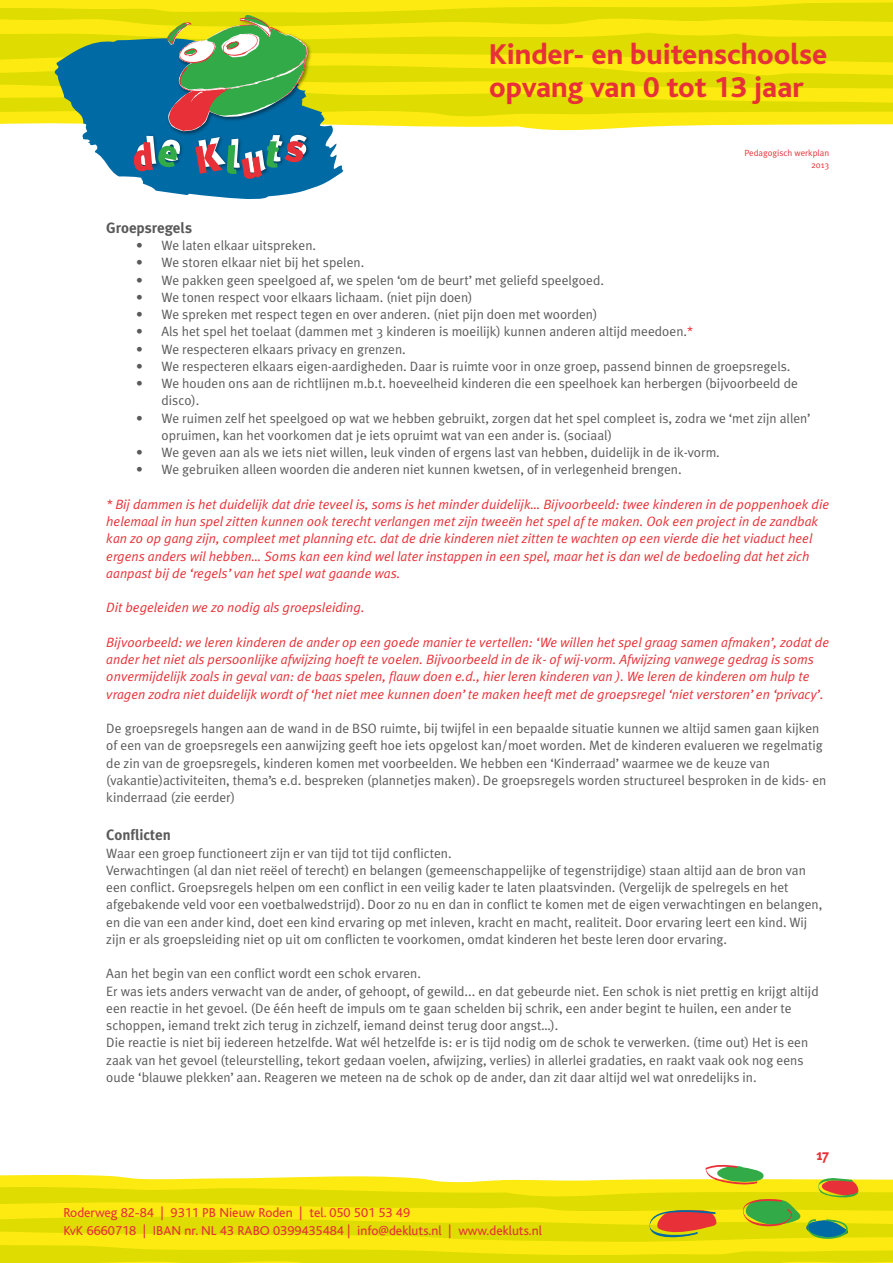
<style>
.page{position:relative;width:893px;height:1263px;background:#fff}
.page>*{position:absolute;margin:0;border:0;box-sizing:border-box;transform-origin:0 0}
.t1{font:800 30px/33px "Bliss";color:#e73037}
.t2{font:700 15px "Meta Plus";color:#5a5a5b}
.t3{font:700 15px "Meta Plus";color:#e73137}
.t4{font:13.5px/17.2px "Meta Plus Normal";color:#5a5a5b}
.t5{font:italic 13.5px/17.2px "Meta Plus Normal";color:#e73137}
.t6{font:13.5px/18px "Bliss";color:#e73037}
.t7{font:9px/12px "Meta Plus Normal";color:#e73137;text-align:right}
.s1{color:#e73137}
</style>
<div class="page">
<svg style="left:0;top:1164px;width:893px;height:99px;background:#e9e12d"></svg>
<svg style="left:141px;top:179px;width:191px;height:20px;fill:#006aa4"></svg>
<svg style="left:0;top:0;width:893px;height:179px"></svg>
<h1 class="t1" style="left:489px;top:38px;width:340px">Kinder- en buitenschoolse opvang van 0 tot 13 jaar</h1>
<p class="t7" style="left:744px;top:147px;width:86px">Pedagogisch werkplan<br>2013</p>
<p class="t2" style="left:106px;top:219px;width:87px">Groepsregels</p>
<p class="t4" style="left:136px;top:237px;width:182px">• We laten elkaar uitspreken.</p>
<p class="t4" style="left:136px;top:254px;width:230px">• We storen elkaar niet bij het spelen.</p>
<p class="t4" style="left:136px;top:271px;width:469px">• We pakken geen speelgoed af, we spelen ‘om de beurt’ met geliefd speelgoed.</p>
<p class="t4" style="left:136px;top:288px;width:338px">• We tonen respect voor elkaars lichaam. (niet pijn doen)</p>
<p class="t4" style="left:136px;top:306px;width:463px">• We spreken met respect tegen en over anderen. (niet pijn doen met woorden)</p>
<p class="t4" style="left:136px;top:323px;width:559px">• Als het spel het toelaat (dammen met 3 kinderen is moeilijk) kunnen anderen altijd meedoen.<span class="s1">*</span></p>
<p class="t4" style="left:136px;top:340px;width:271px">• We respecteren elkaars privacy en grenzen.</p>
<p class="t4" style="left:136px;top:357px;width:656px">• We respecteren elkaars eigen-aardigheden. Daar is ruimte voor in onze groep, passend binnen de groepsregels.</p>
<p class="t4" style="left:162px;top:375px;width:638px;text-indent:-26px">• We houden ons aan de richtlijnen m.b.t. hoeveelheid kinderen die een speelhoek kan herbergen (bijvoorbeeld de disco).</p>
<p class="t4" style="left:162px;top:409px;width:650px;text-indent:-26px">• We ruimen zelf het speelgoed op wat we hebben gebruikt, zorgen dat het spel compleet is, zodra we ‘met zijn allen’ opruimen, kan het voorkomen dat je iets opruimt wat van een ander is. (sociaal)</p>
<p class="t4" style="left:136px;top:444px;width:585px">• We geven aan als we iets niet willen, leuk vinden of ergens last van hebben, duidelijk in de ik-vorm.</p>
<p class="t4" style="left:136px;top:461px;width:547px">• We gebruiken alleen woorden die anderen niet kunnen kwetsen, of in verlegenheid brengen.</p>
<p class="t5" style="left:106px;top:495px;width:724px">* Bij dammen is het duidelijk dat drie teveel is, soms is het minder duidelijk… Bijvoorbeeld: twee kinderen in de poppenhoek die helemaal in hun spel zitten kunnen ook terecht verlangen met zijn tweeën het spel af te maken. Ook een project in de zandbak kan zo op gang zijn, compleet met planning etc. dat de drie kinderen niet zitten te wachten op een vierde die het viaduct heel ergens anders wil hebben… Soms kan een kind wel later instappen in een spel, maar het is dan wel de bedoeling dat het zich aanpast bij de ‘regels’ van het spel wat gaande was.</p>
<p class="t5" style="left:106px;top:599px;width:260px">Dit begeleiden we zo nodig als groepsleiding.</p>
<p class="t5" style="left:106px;top:633px;width:724px">Bijvoorbeeld: we leren kinderen de ander op een goede manier te vertellen: ‘We willen het spel graag samen afmaken’, zodat de ander het niet als persoonlijke afwijzing hoeft te voelen. Bijvoorbeeld in de ik- of wij-vorm. Afwijzing vanwege gedrag is soms onvermijdelijk zoals in geval van: de baas spelen, flauw doen e.d., hier leren kinderen van ). We leren de kinderen om hulp te vragen zodra niet duidelijk wordt of ‘het niet mee kunnen doen’ te maken heeft met de groepsregel ‘niet verstoren’ en ‘privacy’.</p>
<p class="t4" style="left:106px;top:720px;width:721px">De groepsregels hangen aan de wand in de BSO ruimte, bij twijfel in een bepaalde situatie kunnen we altijd samen gaan kijken of een van de groepsregels een aanwijzing geeft hoe iets opgelost kan/moet worden. Met de kinderen evalueren we regelmatig de zin van de groepsregels, kinderen komen met voorbeelden. We hebben een ‘Kinderraad’ waarmee we de keuze van (vakantie)activiteiten, thema’s e.d. bespreken (plannetjes maken). De groepsregels worden structureel besproken in de kids- en kinderraad (zie eerder)</p>
<p class="t2" style="left:106px;top:826px;width:66px">Conflicten</p>
<p class="t4" style="left:106px;top:844px;width:718px">Waar een groep functioneert zijn er van tijd tot tijd conflicten.<br>Verwachtingen (al dan niet reëel of terecht) en belangen (gemeenschappelijke of tegenstrijdige) staan altijd aan de bron van een conflict. Groepsregels helpen om een conflict in een veilig kader te laten plaatsvinden. (Vergelijk de spelregels en het afgebakende veld voor een voetbalwedstrijd). Door zo nu en dan in conflict te komen met de eigen verwachtingen en belangen, en die van een ander kind, doet een kind ervaring op met inleven, kracht en macht, realiteit. Door ervaring leert een kind. Wij zijn er als groepsleiding niet op uit om conflicten te voorkomen, omdat kinderen het beste leren door ervaring.</p>
<p class="t4" style="left:106px;top:965px;width:714px">Aan het begin van een conflict wordt een schok ervaren.<br>Er was iets anders verwacht van de ander, of gehoopt, of gewild... en dat gebeurde niet. Een schok is niet prettig en krijgt altijd een reactie in het gevoel. (De één heeft de impuls om te gaan schelden bij schrik, een ander begint te huilen, een ander te schoppen, iemand trekt zich terug in zichzelf, iemand deinst terug door angst…).<br>Die reactie is niet bij iedereen hetzelfde. Wat wél hetzelfde is: er is tijd nodig om de schok te verwerken. (time out) Het is een zaak van het gevoel (teleurstelling, tekort gedaan voelen, afwijzing, verlies) in allerlei gradaties, en raakt vaak ook nog eens oude ‘blauwe plekken’ aan. Reageren we meteen na de schok op de ander, dan zit daar altijd wel wat onredelijks in.</p>
<p class="t6" style="left:63px;top:1203px;width:480px">Roderweg 82-84 | 9311 PB Nieuw Roden | tel. 050 501 53 49<br>KvK 6660718 | IBAN nr. NL 43 RABO 0399435484 | info@dekluts.nl | www.dekluts.nl</p>
<p class="t3" style="left:816px;top:1146px;width:14px">17</p>
</div>
